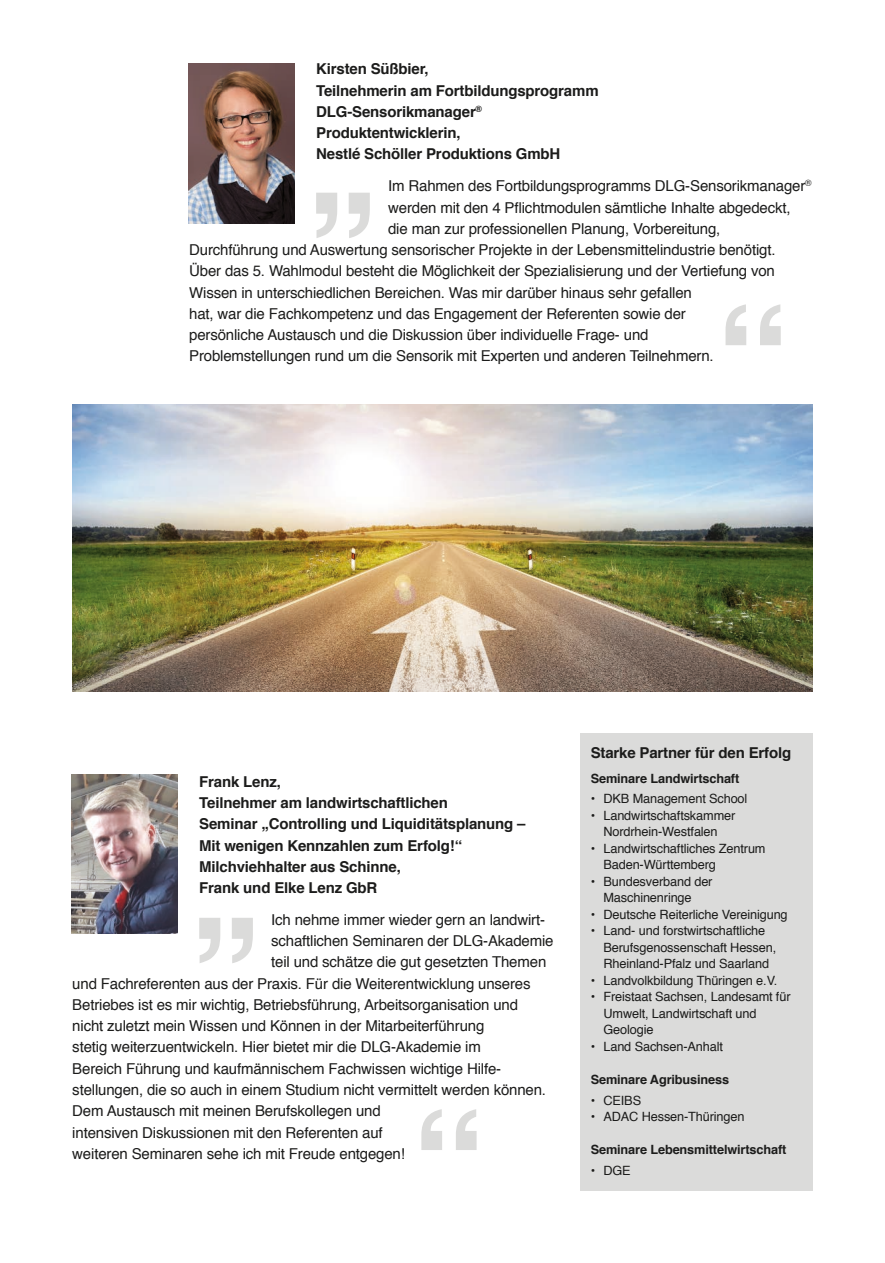
<style>
.page{position:relative;width:885px;height:1263px;background:#fff}
.page>*{position:absolute;margin:0;border:0;box-sizing:border-box;transform-origin:0 0}
.t1{font:700 148.8px "Helvetica";color:#dbdbda}
.t2{font:15px "Helvetica";letter-spacing:-.01em;color:#1c1c1b}
.t3{font:700 15px/21.3px "Helvetica";letter-spacing:-.01em;color:#1c1c1b}
.t4{font:12.75px/16.5px "Helvetica";letter-spacing:-.01em;color:#1c1c1b}
.t5{font:700 12.75px "Helvetica";letter-spacing:-.01em;color:#1c1c1b}
</style>
<div class="page">
<img style="left:72px;top:404px;width:740px;height:287px">
<div style="left:580px;top:734px;width:232px;height:457px;background:#dbdbda"></div>
<img style="left:189px;top:64px;width:106px;height:159px">
<img style="left:72px;top:774px;width:106px;height:160px">
<p class="t3" style="left:316px;top:59px;width:284px">Kirsten Süßbier,<br>Teilnehmerin am Fortbildungsprogramm<br>DLG-Sensorikmanager<sup>®<br></sup>Produktentwicklerin,<br>Nestlé Schöller Produktions GmbH</p>
<p class="t2" style="left:388px;top:175px;width:425px">Im Rahmen des Fortbildungsprogramms DLG-Sensorikmanager<sup>®</sup></p>
<p class="t2" style="left:388px;top:196px;width:404px">werden mit den 4 Pflichtmodulen sämtliche Inhalte abgedeckt,</p>
<p class="t2" style="left:388px;top:217px;width:334px">die man zur professionellen Planung, Vorbereitung,</p>
<p class="t2" style="left:189px;top:238px;width:587px">Durchführung und Auswertung sensorischer Projekte in der Lebensmittelindustrie benötigt.</p>
<p class="t2" style="left:189px;top:260px;width:587px">Über das 5. Wahlmodul besteht die Möglichkeit der Spezialisierung und der Vertiefung von</p>
<p class="t2" style="left:189px;top:281px;width:504px">Wissen in unterschiedlichen Bereichen. Was mir darüber hinaus sehr gefallen</p>
<p class="t2" style="left:189px;top:302px;width:498px">hat, war die Fachkompetenz und das Engagement der Referenten sowie der</p>
<p class="t2" style="left:189px;top:323px;width:460px">persönliche Austausch und die Diskussion über individuelle Frage- und</p>
<p class="t2" style="left:189px;top:345px;width:526px">Problemstellungen rund um die Sensorik mit Experten und anderen Teilnehmern.</p>
<h1 class="t1" style="left:305px;top:41px;width:76px">„</h1>
<h1 class="t1" style="left:715px;top:240px;width:76px">“</h1>
<p class="t3" style="left:199px;top:771px;width:328px">Frank Lenz,<br>Teilnehmer am landwirtschaftlichen<br>Seminar „Controlling und Liquiditätsplanung –<br>Mit wenigen Kennzahlen zum Erfolg!“<br>Milchviehhalter aus Schinne,<br>Frank und Elke Lenz GbR</p>
<p class="t2" style="left:271px;top:908px;width:275px">Ich nehme immer wieder gern an landwirt-</p>
<p class="t2" style="left:271px;top:929px;width:284px">schaftlichen Seminaren der DLG-Akademie</p>
<p class="t2" style="left:271px;top:950px;width:276px">teil und schätze die gut gesetzten Themen</p>
<p class="t2" style="left:72px;top:972px;width:460px">und Fachreferenten aus der Praxis. Für die Weiterentwicklung unseres</p>
<p class="t2" style="left:72px;top:993px;width:447px">Betriebes ist es mir wichtig, Betriebsführung, Arbeitsorganisation und</p>
<p class="t2" style="left:72px;top:1014px;width:413px">nicht zuletzt mein Wissen und Können in der Mitarbeiterführung</p>
<p class="t2" style="left:72px;top:1036px;width:410px">stetig weiterzuentwickeln. Hier bietet mir die DLG-Akademie im</p>
<p class="t2" style="left:72px;top:1057px;width:429px">Bereich Führung und kaufmännischem Fachwissen wichtige Hilfe-</p>
<p class="t2" style="left:72px;top:1078px;width:475px">stellungen, die so auch in einem Studium nicht vermittelt werden können.</p>
<p class="t2" style="left:72px;top:1099px;width:310px">Dem Austausch mit meinen Berufskollegen und</p>
<p class="t2" style="left:72px;top:1121px;width:312px">intensiven Diskussionen mit den Referenten auf</p>
<p class="t2" style="left:72px;top:1142px;width:334px">weiteren Seminaren sehe ich mit Freude entgegen!</p>
<h1 class="t1" style="left:189px;top:766px;width:76px">„</h1>
<h1 class="t1" style="left:411px;top:1045px;width:76px">“</h1>
<p class="t3" style="left:590px;top:742px;width:202px">Starke Partner für den Erfolg</p>
<p class="t5" style="left:590px;top:768px;width:150px">Seminare Landwirtschaft</p>
<p class="t4" style="left:590px;top:791px;width:158px">• DKB Management School</p>
<p class="t4" style="left:590px;top:807px;width:146px;text-align:center">• Landwirtschaftskammer<br>Nordrhein-Westfalen</p>
<p class="t4" style="left:603px;top:840px;width:164px;text-indent:-13px">• Landwirtschaftliches Zentrum<br>Baden-Württemberg</p>
<p class="t4" style="left:603px;top:873px;width:111px;text-indent:-13px">• Bundesverband der<br>Maschinenringe</p>
<p class="t4" style="left:590px;top:906px;width:198px">• Deutsche Reiterliche Vereinigung</p>
<p class="t4" style="left:603px;top:923px;width:174px;text-indent:-13px">• Land- und forstwirtschaftliche<br>Berufsgenossenschaft Hessen,<br>Rheinland-Pfalz und Saarland</p>
<p class="t4" style="left:590px;top:972px;width:188px">• Landvolkbildung Thüringen e.V.</p>
<p class="t4" style="left:603px;top:989px;width:188px;text-indent:-13px">• Freistaat Sachsen, Landesamt für<br>Umwelt, Landwirtschaft und<br>Geologie</p>
<p class="t4" style="left:590px;top:1038px;width:134px">• Land Sachsen-Anhalt</p>
<p class="t5" style="left:590px;top:1069px;width:140px">Seminare Agribusiness</p>
<p class="t4" style="left:590px;top:1092px;width:52px">• CEIBS</p>
<p class="t4" style="left:590px;top:1109px;width:155px">• ADAC Hessen-Thüringen</p>
<p class="t5" style="left:590px;top:1139px;width:197px">Seminare Lebensmittelwirtschaft</p>
<p class="t4" style="left:590px;top:1162px;width:42px">• DGE</p>
</div>
